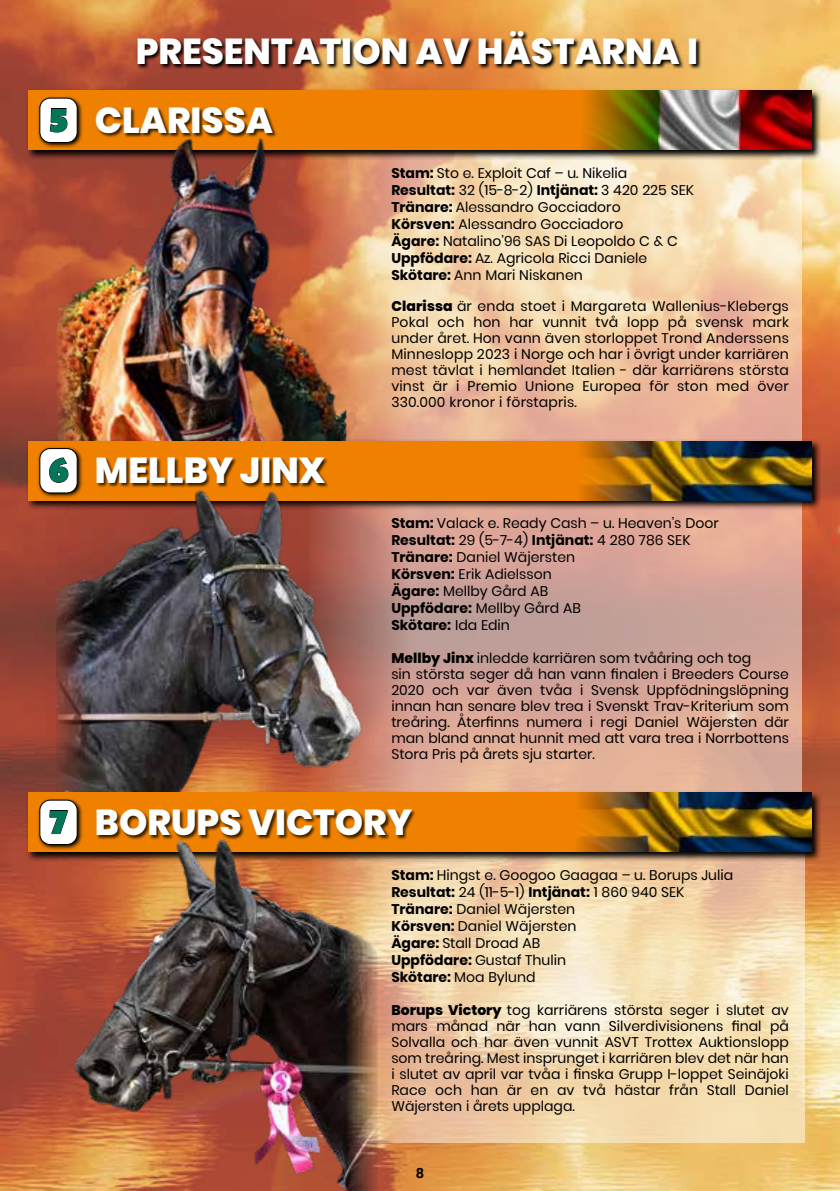
<style>
.page{position:relative;width:840px;height:1191px;background:#fff}
.page>*{position:absolute;margin:0;border:0;box-sizing:border-box;transform-origin:0 0}
.t1{font:800 36px "Poppins";color:#fff}
.t2{font:14px/17px "Poppins";color:#000}
.t3{font:700 12px "ATG Text";color:#000}
.s1{font-family:"Mundo Sans Std";font-weight:900;font-size:34px;color:#000}
.s2{font-weight:700}
.s3{font-weight:800}
</style>
<div class="page">
<img style="left:0;top:0;width:839px;height:1191px">
<svg style="left:377px;top:862px;width:427px;height:281px"></svg>
<svg style="left:346px;top:160px;width:455px;height:279px"></svg>
<img style="left:26px;top:89px;width:795px;height:71px">
<div style="left:28px;top:91px;width:783px;height:59px;background:#f08100"></div>
<img style="left:583px;top:91px;width:228px;height:59px">
<svg style="left:37px;top:96px;width:46px;height:52px"></svg>
<div style="left:40px;top:98px;width:37px;height:44px;background:#fff;border-radius:10px"></div>
<div style="left:40px;top:98px;width:37px;height:45px;border:1px solid #000;border-radius:10px"></div>
<div style="left:95px;top:106px;width:182px;height:32px;background:#000;opacity:.75"></div>
<img style="left:57px;top:136px;width:289px;height:303px">
<svg style="left:391px;top:510px;width:410px;height:280px"></svg>
<img style="left:26px;top:439px;width:795px;height:71px">
<div style="left:28px;top:441px;width:783px;height:59px;background:#f08100"></div>
<img style="left:580px;top:441px;width:231px;height:59px">
<div style="left:96px;top:457px;width:233px;height:31px;background:#000;opacity:.75"></div>
<svg style="left:37px;top:446px;width:46px;height:52px"></svg>
<div style="left:40px;top:448px;width:37px;height:45px;background:#fff;border-radius:10px"></div>
<div style="left:40px;top:448px;width:37px;height:45px;border:1px solid #000;border-radius:10px"></div>
<img style="left:57px;top:480px;width:334px;height:310px">
<svg style="left:26px;top:790px;width:795px;height:72px"></svg>
<div style="left:28px;top:792px;width:783px;height:60px;background:#f08100"></div>
<img style="left:577px;top:792px;width:234px;height:60px">
<svg style="left:37px;top:798px;width:46px;height:52px"></svg>
<div style="left:40px;top:800px;width:37px;height:44px;background:#fff;border-radius:10px"></div>
<div style="left:40px;top:800px;width:37px;height:44px;border:1px solid #000;border-radius:10px"></div>
<div style="left:96px;top:808px;width:320px;height:32px;background:#000;opacity:.75"></div>
<svg style="left:136px;top:30px;width:565px;height:40px"></svg>
<img style="left:57px;top:836px;width:320px;height:355px">
<h1 class="t1" style="left:136px;top:31px;width:563px">PRESENTATION AV HÄSTARNA I</h1>
<h1 class="t1" style="left:48px;top:99px;width:226px"><span class="s1">5</span> CLARISSA</h1>
<h1 class="t1" style="left:48px;top:450px;width:278px"><span class="s1">6</span> MELLBY JINX</h1>
<p class="t2" style="left:391px;top:165px;width:304px"><span class="s2">Stam:</span> Sto e. Exploit Caf – u. Nikelia <span class="s2">Resultat:</span> 32 (15-8-2) <span class="s2">Intjänat:</span> 3 420 225 SEK <span class="s2">Tränare:</span> Alessandro Gocciadoro<br><span class="s2">Körsven:</span> Alessandro Gocciadoro<br><span class="s2">Ägare:</span> Natalino’96 SAS Di Leopoldo C &amp; C <span class="s2">Uppfödare:</span> Az. Agricola Ricci Daniele <span class="s2">Skötare:</span> Ann Mari Niskanen</p>
<p class="t2" style="left:391px;top:298px;width:399px;line-height:16px;text-align:justify"><span class="s3">Clarissa</span> är enda stoet i Margareta Wallenius-Klebergs Pokal och hon har vunnit två lopp på svensk mark under året. Hon vann även storloppet Trond Anderssens Minneslopp 2023 i Norge och har i övrigt under karriären mest tävlat i hemlandet Italien - där karriärens största vinst är i Premio Unione Europea för ston med över 330.000 kronor i förstapris.</p>
<p class="t2" style="left:391px;top:515px;width:329px"><span class="s2">Stam:</span> Valack e. Ready Cash – u. Heaven’s Door<br><span class="s2">Resultat:</span> 29 (5-7-4) <span class="s2">Intjänat:</span> 4 280 786 SEK<br><span class="s2">Tränare:</span> Daniel Wäjersten<br><span class="s2">Körsven:</span> Erik Adielsson<br><span class="s2">Ägare:</span> Mellby Gård AB<br><span class="s2">Uppfödare:</span> Mellby Gård AB<br><span class="s2">Skötare:</span> Ida Edin</p>
<p class="t2" style="left:391px;top:650px;width:399px;line-height:16px"><span class="s3">Mellby Jinx</span> inledde karriären som tvååring och tog<br>sin största seger då han vann finalen i Breeders Course 2020 och var även tvåa i Svensk Uppfödningslöpning innan han senare blev trea i Svenskt Trav-Kriterium som treåring. Återfinns numera i regi Daniel Wäjersten där man bland annat hunnit med att vara trea i Norrbottens Stora Pris på årets sju starter.</p>
<h1 class="t1" style="left:48px;top:801px;width:365px"><span class="s1">7</span> BORUPS VICTORY</h1>
<p class="t2" style="left:391px;top:866px;width:343px"><span class="s2">Stam:</span> Hingst e. Googoo Gaagaa – u. Borups Julia<br><span class="s2">Resultat:</span> 24 (11-5-1) <span class="s2">Intjänat:</span> 1 860 940 SEK<br><span class="s2">Tränare:</span> Daniel Wäjersten<br><span class="s2">Körsven:</span> Daniel Wäjersten<br><span class="s2">Ägare:</span> Stall Droad AB<br><span class="s2">Uppfödare:</span> Gustaf Thulin<br><span class="s2">Skötare:</span> Moa Bylund</p>
<p class="t2" style="left:391px;top:1002px;width:399px;line-height:16px;text-align:justify"><span class="s3">Borups Victory</span> tog karriärens största seger i slutet av mars månad när han vann Silverdivisionens final på Solvalla och har även vunnit ASVT Trottex Auktionslopp som treåring. Mest insprunget i karriären blev det när han i slutet av april var tvåa i finska Grupp I-loppet Seinäjoki Race och han är en av två hästar från Stall Daniel Wäjersten i årets upplaga.</p>
<p class="t3" style="left:416px;top:1166px;width:8px">8</p>
</div>
